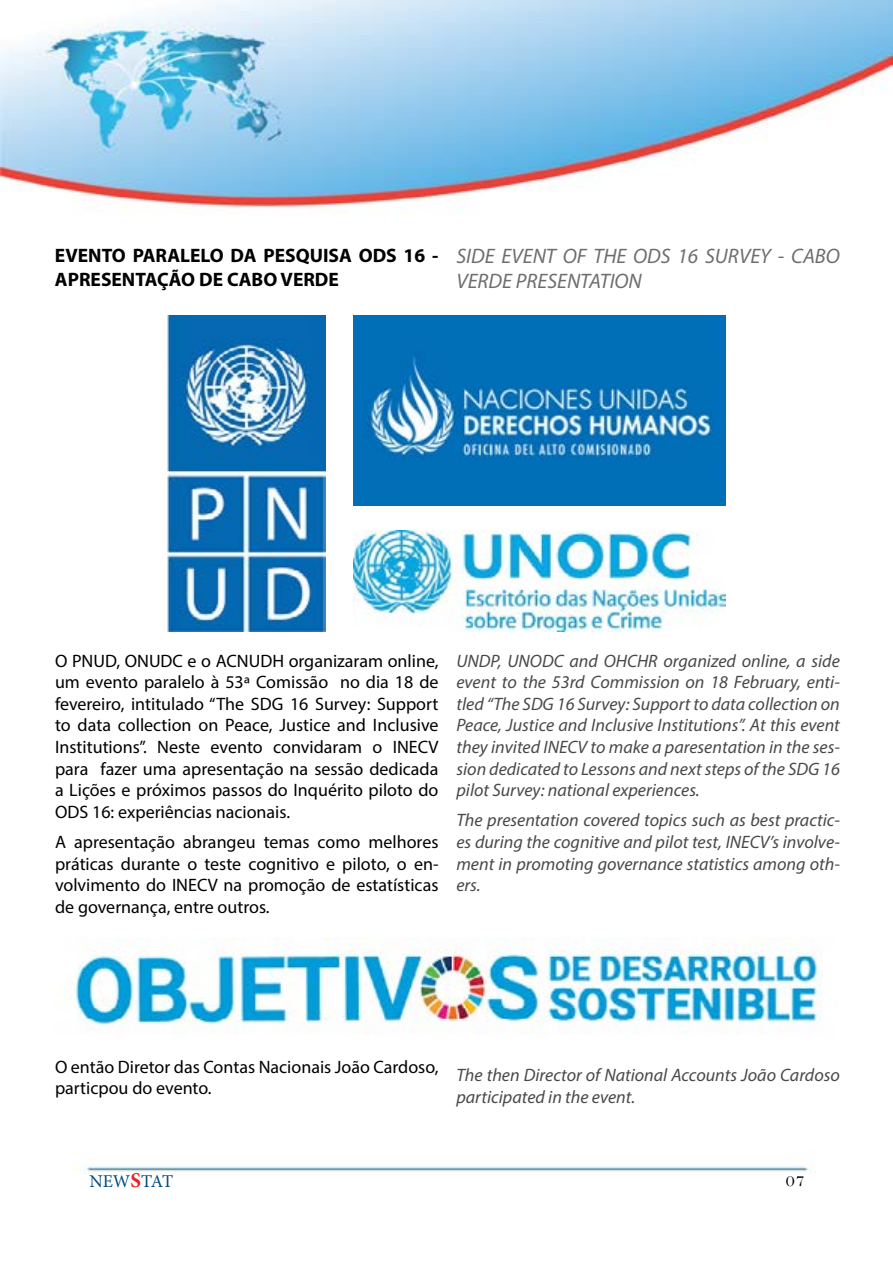
<style>
.page{position:relative;width:893px;height:1263px;background:#fff}
.page>*{position:absolute;margin:0;border:0;box-sizing:border-box;transform-origin:0 0}
.t1{font:italic 21px/25.2px "Myriad Pro";color:#494949}
.t2{font:700 19.5px/23.4px "Myriad Pro";color:#000101}
.t3{font:18px/21.6px "Myriad Pro";color:#000;text-align:justify}
.t4{font:italic 18px/21.6px "Myriad Pro";color:#494949;text-align:justify}
.t5{font:18px "Minion Pro";letter-spacing:-.04em;color:#004a80}
.t6{font:18px "Bell";color:#000}
.s1{font-weight:700;font-size:21px;color:#ed2124}
</style>
<div class="page">
<img style="left:0;top:0;width:893px;height:1174px">
<img style="left:168px;top:315px;width:158px;height:316px">
<img style="left:353px;top:315px;width:372px;height:190px">
<img style="left:353px;top:530px;width:373px;height:101px">
<img style="left:54px;top:938px;width:785px;height:102px">
<p class="t2" style="left:55px;top:243px;width:385px">EVENTO PARALELO DA PESQUISA ODS 16 -<br>APRESENTAÇÃO DE CABO VERDE</p>
<p class="t1" style="left:456px;top:243px;width:385px">SIDE EVENT OF THE ODS 16 SURVEY - CABO<br>VERDE PRESENTATION</p>
<p class="t3" style="left:55px;top:649px;width:385px">O PNUD, ONUDC e o ACNUDH organizaram online, um evento paralelo à 53ª Comissão no dia 18 de fevereiro, intitulado “The SDG 16 Survey: Support to data collection on Peace, Justice and Inclusive Institutions”. Neste evento convidaram o INECV para fazer uma apresentação na sessão dedicada a Lições e próximos passos do Inquérito piloto do ODS 16: experiências nacionais.</p>
<p class="t3" style="left:55px;top:831px;width:385px">A apresentação abrangeu temas como melhores práticas durante o teste cognitivo e piloto, o en&shy;volvimento do INECV na promoção de estatísticas de governança, entre outros.</p>
<p class="t4" style="left:456px;top:649px;width:385px">UNDP, UNODC and OHCHR organized online, a side event to the 53rd Commission on 18 February, enti&shy;tled “The SDG 16 Survey: Support to data collection on Peace, Justice and Inclusive Institutions”. At this event they invited INECV to make a paresentation in the ses&shy;sion dedicated to Lessons and next steps of the SDG 16 pilot Survey: national experiences.</p>
<p class="t4" style="left:456px;top:809px;width:385px">The presentation covered topics such as best practic&shy;es during the cognitive and pilot test, INECV’s involve&shy;ment in promoting governance statistics among oth&shy;ers.</p>
<p class="t3" style="left:55px;top:1055px;width:385px">O então Diretor das Contas Nacionais João Cardoso, particpou do evento.</p>
<p class="t4" style="left:456px;top:1064px;width:385px">The then Director of National Accounts João Cardoso participated in the event.</p>
<p class="t5" style="left:90px;top:1169px;width:85px">NEW<span class="s1">S</span>TAT</p>
<p class="t6" style="left:786px;top:1169px;width:20px">07</p>
</div>
